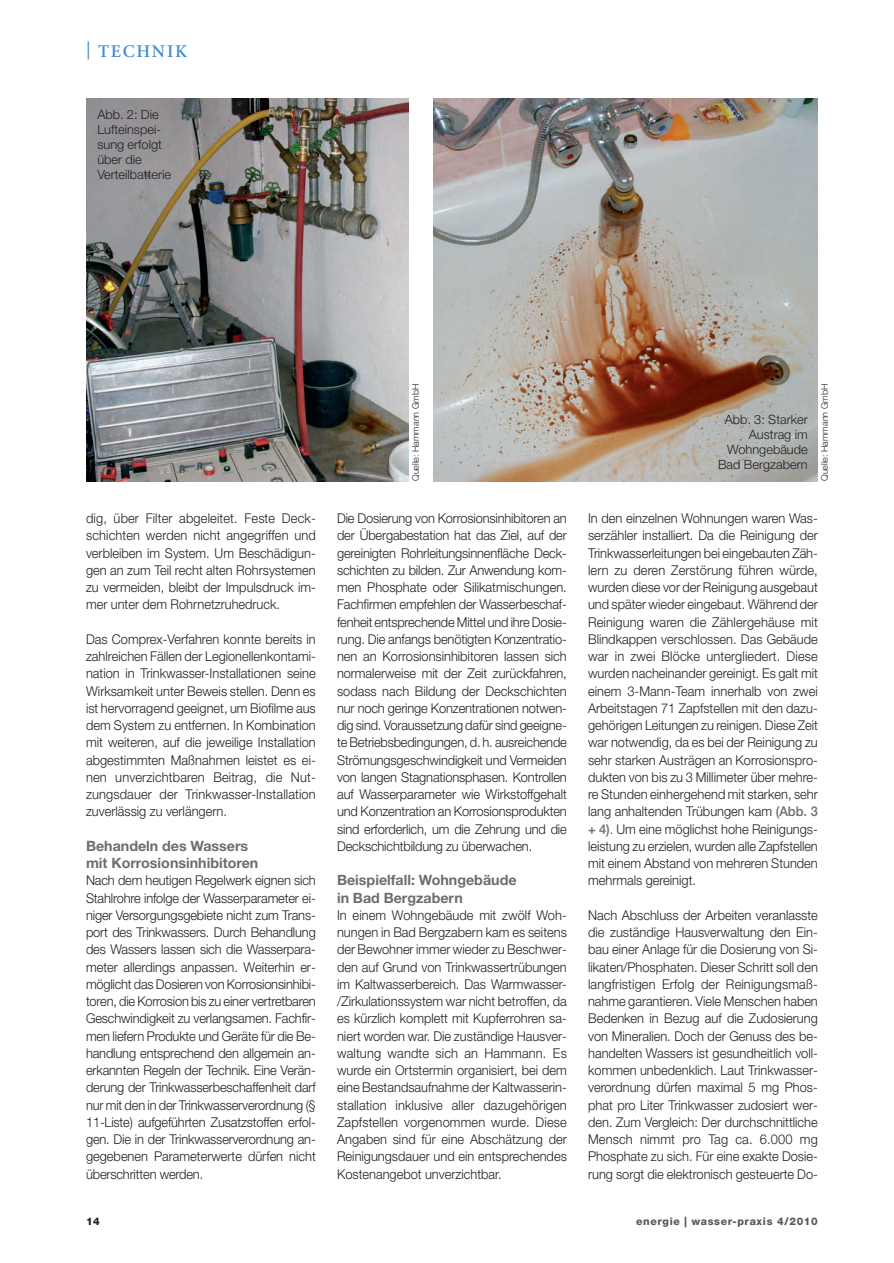
<style>
.page{position:relative;width:894px;height:1263px;background:#fff}
.page>*{position:absolute;margin:0;border:0;box-sizing:border-box;transform-origin:0 0}
.t1{font:600 18px "Minion";letter-spacing:.095em;color:#448dcb}
.t2{font:700 14.25px/17.2px "Helvetica Neue";color:#6c6d70}
.t3{font:300 13.5px/17.2px "Helvetica Neue";color:#231f20;text-align:justify;scale:.95 1}
.t4{font:300 12.75px/15px "Helvetica Neue";color:#231f20}
.t5{font:800 10.5px "Helvetica Neue";letter-spacing:.065em;color:#57585a}
.t6{font:800 10.5px "Helvetica Neue";color:#231f20}
.t7{font:300 9px "Helvetica Neue";color:#231f20}
.s1{font-weight:500;color:#6c6d70}
</style>
<div class="page">
<img style="left:86px;top:98px;width:323px;height:383px">
<img style="left:433px;top:98px;width:384px;height:383px">
<h1 class="t1" style="left:86px;top:44px;width:103px">| TECHNIK</h1>
<p class="t4" style="left:97px;top:108px;width:75px">Abb. 2: Die<br>Lufteinspei&shy;sung erfolgt über die<br>Verteilbatterie</p>
<p class="t3" style="left:86px;top:511px;width:243px">dig, über Filter abgeleitet. Feste Deck&shy;schichten werden nicht angegriffen und verbleiben im System. Um Beschädigun&shy;gen an zum Teil recht alten Rohrsystemen zu vermeiden, bleibt der Impulsdruck im&shy;mer unter dem Rohrnetzruhedruck.</p>
<p class="t3" style="left:86px;top:631px;width:243px">Das Comprex-Verfahren konnte bereits in zahlreichen Fällen der Legionellenkontami&shy;nation in Trinkwasser-Installationen seine Wirksamkeit unter Beweis stellen. Denn es ist hervorragend geeignet, um Biofilme aus dem System zu entfernen. In Kombination mit weiteren, auf die jeweilige Installation abgestimmten Maßnahmen leistet es ei&shy;nen unverzichtbaren Beitrag, die Nut&shy;zungsdauer der Trinkwasser-Installation zuverlässig zu verlängern.</p>
<p class="t2" style="left:86px;top:838px;width:174px">Behandeln des Wassers mit Korrosionsinhibitoren</p>
<p class="t3" style="left:86px;top:873px;width:243px">Nach dem heutigen Regelwerk eignen sich Stahlrohre infolge der Wasserparameter ei&shy;niger Versorgungsgebiete nicht zum Trans&shy;port des Trinkwassers. Durch Behandlung des Wassers lassen sich die Wasserpara&shy;meter allerdings anpassen. Weiterhin er&shy;möglicht das Dosieren von Korrosionsinhibi&shy;toren, die Korrosion bis zu einer vertretbaren Geschwindigkeit zu verlangsamen. Fachfir&shy;men liefern Produkte und Geräte für die Be&shy;handlung entsprechend den allgemein an&shy;erkannten Regeln der Technik. Eine Verän&shy;derung der Trinkwasserbeschaffenheit darf nur mit den in der Trinkwasserverordnung (§ 11-Liste) aufgeführten Zusatzstoffen erfol&shy;gen. Die in der Trinkwasserverordnung an&shy;gegebenen Parameterwerte dürfen nicht überschritten werden.</p>
<p class="t7" style="left:412px;top:481px;width:99px;rotate:-90deg">Quelle: Hammann GmbH</p>
<p class="t3" style="left:337px;top:511px;width:243px">Die Dosierung von Korrosionsinhibitoren an der Übergabestation hat das Ziel, auf der gereinigten Rohrleitungsinnenfläche Deck&shy;schichten zu bilden. Zur Anwendung kom&shy;men Phosphate oder Silikatmischungen.<br>Fachfirmen empfehlen der Wasserbeschaf&shy;fenheit entsprechende Mittel und ihre Dosie&shy;rung. Die anfangs benötigten Konzentratio&shy;nen an Korrosionsinhibitoren lassen sich normalerweise mit der Zeit zurückfahren, sodass nach Bildung der Deckschichten nur noch geringe Konzentrationen notwen&shy;dig sind. Voraussetzung dafür sind geeigne&shy;te Betriebsbedingungen, d. h. ausreichende Strömungsgeschwindigkeit und Vermeiden von langen Stagnationsphasen. Kontrollen auf Wasserparameter wie Wirkstoffgehalt und Konzentration an Korrosionsprodukten sind erforderlich, um die Zehrung und die Deckschichtbildung zu überwachen.</p>
<p class="t2" style="left:337px;top:873px;width:181px">Beispielfall: Wohngebäude in Bad Bergzabern</p>
<p class="t3" style="left:337px;top:907px;width:243px">In einem Wohngebäude mit zwölf Woh&shy;nungen in Bad Bergzabern kam es seitens der Bewohner immer wieder zu Beschwer&shy;den auf Grund von Trinkwassertrübungen im Kaltwasserbereich. Das Warmwasser-/Zirkulationssystem war nicht betroffen, da es kürzlich komplett mit Kupferrohren sa&shy;niert worden war. Die zuständige Hausver&shy;waltung wandte sich an Hammann. Es wurde ein Ortstermin organisiert, bei dem eine Bestandsaufnahme der Kaltwasserin&shy;stallation inklusive aller dazugehörigen Zapfstellen vorgenommen wurde. Diese Angaben sind für eine Abschätzung der Reinigungsdauer und ein entsprechendes Kostenangebot unverzichtbar.</p>
<p class="t4" style="left:718px;top:413px;width:91px;text-align:right">Abb. 3: Starker<br>Austrag im<br>Wohngebäude<br>Bad Bergzabern</p>
<p class="t7" style="left:821px;top:481px;width:99px;rotate:-90deg">Quelle: Hammann GmbH</p>
<p class="t3" style="left:588px;top:511px;width:243px">In den einzelnen Wohnungen waren Was&shy;serzähler installiert. Da die Reinigung der Trinkwasserleitungen bei eingebauten Zäh&shy;lern zu deren Zerstörung führen würde, wurden diese vor der Reinigung ausgebaut und später wieder eingebaut. Während der Reinigung waren die Zählergehäuse mit Blindkappen verschlossen. Das Gebäude war in zwei Blöcke untergliedert. Diese wurden nacheinander gereinigt. Es galt mit einem 3-Mann-Team innerhalb von zwei Arbeitstagen 71 Zapfstellen mit den dazu&shy;gehörigen Leitungen zu reinigen. Diese Zeit war notwendig, da es bei der Reinigung zu sehr starken Austrägen an Korrosionspro&shy;dukten von bis zu 3 Millimeter über mehre&shy;re Stunden einhergehend mit starken, sehr lang anhaltenden Trübungen kam <span class="s1">(Abb. 3 + 4)</span>. Um eine möglichst hohe Reinigungs&shy;leistung zu erzielen, wurden alle Zapfstellen mit einem Abstand von mehreren Stunden mehrmals gereinigt.</p>
<p class="t3" style="left:588px;top:908px;width:243px">Nach Abschluss der Arbeiten veranlasste die zuständige Hausverwaltung den Ein&shy;bau einer Anlage für die Dosierung von Si&shy;likaten/Phosphaten. Dieser Schritt soll den langfristigen Erfolg der Reinigungsmaß&shy;nahme garantieren. Viele Menschen haben Bedenken in Bezug auf die Zudosierung von Mineralien. Doch der Genuss des be&shy;handelten Wassers ist gesundheitlich voll&shy;kommen unbedenklich. Laut Trinkwasser&shy;verordnung dürfen maximal 5 mg Phos&shy;phat pro Liter Trinkwasser zudosiert wer&shy;den. Zum Vergleich: Der durchschnittliche Mensch nimmt pro Tag ca. 6.000 mg Phosphate zu sich. Für eine exakte Dosie&shy;rung sorgt die elektronisch gesteuerte Do-</p>
<p class="t6" style="left:86px;top:1217px;width:15px">14</p>
<p class="t5" style="left:636px;top:1217px;width:183px">energie | wasser-praxis 4/2010</p>
</div>
